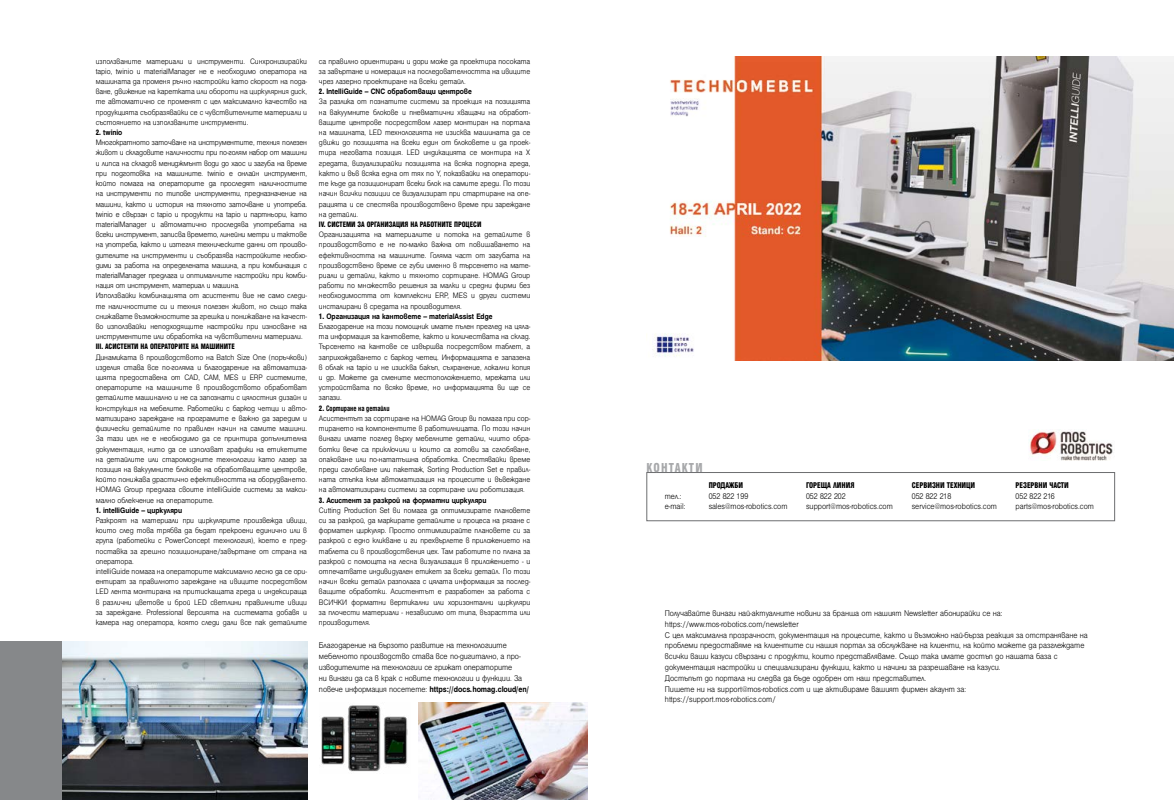
<style>
.page{position:relative;width:1174px;height:800px;background:#fff}
.page>*{position:absolute;margin:0;border:0;box-sizing:border-box;transform-origin:0 0}
.t1{font:900 condensed 14px "Helen Bg";letter-spacing:.1em;color:#a7a8aa;scale:.9 1}
.t2{font:300 9px/10.8px "Helen Bg";letter-spacing:-.005em;color:#000;scale:.9 1}
.t3{font:900 condensed 9px "Helen Bg";color:#000;scale:.9 1}
.t4{font:300 8.5px/10.2px "Helen Bg";letter-spacing:-.01em;color:#000;scale:.9 1}
.t5{font:900 condensed 8.5px "Helen Bg";color:#000;scale:.9 1}
.s1{font-weight:900;font-stretch:condensed}
.s2{font-weight:700}
.s3{font-weight:700;font-stretch:condensed}
</style>
<div class="page">
<div style="left:0;top:641px;width:66px;height:158px;background:#86888a"></div>
<img style="left:63px;top:641px;width:244px;height:158px">
<img style="left:418px;top:702px;width:169px;height:97px">
<div style="left:646px;top:472px;width:468px;height:49px;border:1px solid #6d6e70"></div>
<img style="left:1029px;top:430px;width:84px;height:31px">
<img style="left:652px;top:57px;width:522px;height:303px">
<img style="left:321px;top:705px;width:87px;height:67px">
<p class="t4" style="left:96px;top:56px;width:236px;text-align:justify">използваните материали и инструменти. Синхронизирайки tapio, twinio и materialManager не е необходимо оператора на машината да променя ръчно настройки като скорост на пода&shy;ване, движение на каретката или обороти на циркулярния диск, те автоматично се променят с цел максимално качество на продукцията съобразявайки се с чувствителните материали и състоянието на използваните инструменти.</p>
<p class="t4" style="left:96px;top:127px;width:236px"><span class="s1">2.</span> <span class="s2">twinio<br></span>Многократното заточване на инструментите, техния полезен живот и складовите наличности при по-голям набор от машини и липса на складов мениджмънт води до хаос и загуба на време при подготовка на машините. twinio е онлайн инструмент, който помага на операторите да проследят наличностите на инструменти по типове инструменти, предназначение на машини, както и история на тяхното заточване и употреба. twinio е свързан с tapio и продукти на tapio и партньори, като materialManager и автоматично проследява употребата на всеки инструмент, записва времето, линейни метри и тактове на употреба, както и изтегля техническите данни от произво&shy;дителите на инструменти и съобразява настройките необхо&shy;дими за работа на определената машина, а при комбинация с materialManager предлага и оптималните настройки при комби&shy;нация от инструмент, материал и машина.<br>Използвайки комбинацията от асистенти вие не само следи&shy;те наличностите си и техния полезен живот, но също така снижавате възможностите за грешка и понижаване на качест&shy;во използвайки неподходящите настройки при износване на инструментите или обработка на чувствителни материали.</p>
<p class="t5" style="left:96px;top:342px;width:156px">III. АСИСТЕНТИ НА ОПЕРАТОРИТЕ НА МАШИНИТЕ</p>
<p class="t4" style="left:96px;top:351px;width:236px;text-align:justify">Динамиката в производството на Batch Size One (поръчкови) изделия става все по-голяма и благодарение на автоматиза&shy;цията предоставена от CAD, CAM, MES и ERP системите, операторите на машините в производството обработват детайлите машинално и не са запознати с цялостния дизайн и конструкция на мебелите. Работейки с баркод четци и авто&shy;матизирано зареждане на програмите е важно да заредим и физически детайлите по правилен начин на самите машини.<br>За тази цел не е необходимо да се принтира допълнителна документация, нито да се използват графики на етикетите на детайлите или старомодните технологии като лазер за позиция на вакуумните блокове на обработващите центрове, който понижава драстично ефективността на оборудването.<br>HOMAG Group предлага своите intelliGuide системи за макси&shy;мално облекчение на операторите.</p>
<p class="t4" style="left:96px;top:504px;width:236px"><span class="s1">1.</span> <span class="s2">intelliGuide – циркуляри<br></span>Разкроят на материали при циркулярите произвежда ивици, които след това трябва да бъдат прекроени единично или в група (работейки с PowerConcept технология), което е пред&shy;поставка за грешно позициониране/завъртане от страна на оператора.<br>intelliGuide помага на операторите максимално лесно да се ори&shy;ентират за правилното зареждане на ивиците посредством LED лента монтирана на притискащата греда и индексираща в различни цветове и брой LED светлини правилните ивици за зареждане. Professional версията на системата добавя и камера над оператора, която следи дали все пак детайлите</p>
<p class="t4" style="left:319px;top:56px;width:236px;text-align:justify">са правилно ориентирани и дори може да проектира посоката за завъртане и номерация на последователността на ивиците чрез лазерно проектиране на всеки детайл.</p>
<p class="t4" style="left:319px;top:86px;width:236px"><span class="s1">2.</span> <span class="s2">IntelliGuide – CNC обработващи центрове<br></span>За разлика от познатите системи за проекция на позицията на вакуумните блокове и пневматични хващачи на обработ&shy;ващите центрове посредством лазер монтиран на портала на машината, LED технологията не изисква машината да се движи до позицията на всеки един от блоковете и да проек&shy;тира неговата позиция. LED индикацията се монтира на X гредата, визуализирайки позицията на всяка подпорна греда, както и във всяка една от тях по Y, показвайки на оператори&shy;те къде да позиционират всеки блок на самите греди. По този начин всички позиции се визуализират при стартиране на опе&shy;рацията и се спестява производствено време при зареждане на детайли.</p>
<p class="t5" style="left:319px;top:219px;width:182px">IV. СИСТЕМИ ЗА ОРГАНИЗАЦИЯ НА РАБОТНИТЕ ПРОЦЕСИ</p>
<p class="t4" style="left:319px;top:229px;width:236px;text-align:justify">Организацията на материалите и потока на детайлите в производството е не по-малко важна от повишаването на ефективността на машините. Голяма част от загубата на производствено време се губи именно в търсенето на мате&shy;риали и детайли, както и тяхното сортиране. HOMAG Group работи по множество решения за малки и средни фирми без необходимостта от комплексни ERP, MES и други системи инсталирани в средата на производителя.</p>
<p class="t4" style="left:319px;top:311px;width:236px"><span class="s1">1.</span> <span class="s2">Организация на кантовете – materialAssist Edge </span>Благодарение на този помощник имате пълен преглед на цяла&shy;та информация за кантовете, както и количествата на склад.<br>Търсенето на кантове се извършва посредством таблет, а заприхождаването с баркод четец. Информацията е запазена в облак на tapio и не изисква бакъп, съхранение, локални копия и др. Можете да смените местоположението, мрежата или устройствата по всяко време, но информацията ви ще се запази.</p>
<p class="t4" style="left:319px;top:402px;width:236px"><span class="s1">2.</span> <span class="s3">Сортиране на детайли<br></span>Асистентът за сортиране на HOMAG Group ви помага при сор&shy;тирането на компонентите в работилницата. По този начин винаги имате поглед върху мебелните детайли, чиито обра&shy;ботки вече са приключили и които са готови за сглобяване, опаковане или по-нататъшна обработка. Спестявайки време преди сглобяване или пакетаж, Sorting Production Set е правил&shy;ната стъпка към автоматизация на процесите и въвеждане на автоматизирани системи за сортиране или роботизация.</p>
<p class="t4" style="left:319px;top:494px;width:236px"><span class="s1">3.</span> <span class="s2">Асистент за разкрой на форматни циркуляри<br></span>Cutting Production Set ви помага да оптимизирате плановете си за разкрой, да маркирате детайлите и процеса на рязане с форматен циркуляр. Просто оптимизирайте плановете си за разкрой с едно кликване и ги прехвърлете в приложението на таблета си в производствения цех. Там работите по плана за разкрой с помощта на лесна визуализация в приложението - и отпечатвате индивидуален етикет за всеки детайл. По този начин всеки детайл разполага с цялата информация за послед&shy;ващите обработки. Асистентът е разработен за работа с ВСИЧКИ форматни вертикални или хоризонтални циркуляри за плочести материали - независимо от типа, възрастта или производителя.</p>
<p class="t2" style="left:319px;top:639px;width:235px">Благодарение на бързото развитие на технологиите мебелното производство става все по-дигитално, а про&shy;изводителите на технологии се грижат операторите<br>ни винаги да са в крак с новите технологии и функции. За повече информация посетете: <span class="s2">https://docs.homag.cloud/en/</span></p>
<h1 class="t1" style="left:646px;top:459px;width:64px">КОНТАКТИ</h1>
<p class="t2" style="left:664px;top:490px;width:25px">тел.: e-mail:</p>
<p class="t3" style="left:708px;top:479px;width:40px">ПРОДАЖБИ</p>
<p class="t2" style="left:708px;top:490px;width:89px">052 822 199 sales@mos-robotics.com</p>
<p class="t3" style="left:806px;top:479px;width:55px">ГОРЕЩА ЛИНИЯ</p>
<p class="t2" style="left:806px;top:490px;width:98px">052 822 202 support@mos-robotics.com</p>
<p class="t3" style="left:911px;top:479px;width:72px">СЕРВИЗНИ ТЕХНИЦИ</p>
<p class="t2" style="left:911px;top:490px;width:96px">052 822 218 service@mos-robotics.com</p>
<p class="t3" style="left:1015px;top:479px;width:61px">РЕЗЕРВНИ ЧАСТИ</p>
<p class="t2" style="left:1015px;top:490px;width:89px">052 822 216 parts@mos-robotics.com</p>
<p class="t2" style="left:665px;top:607px;width:471px">Получавайте винаги най-актуалните новини за бранша от нашият Newsletter абонирайки се на: https://www.mos-robotics.com/newsletter<br>С цел максимална прозрачност, документация на процесите, както и възможно най-бърза реакция за отстраняване на проблеми предоставяме на клиентите си нашия портал за обслужване на клиенти, на който можете да разглеждате всички ваши казуси свързани с продукти, които представляваме. Също така имате достъп до нашата база с документация настройки и специализирани функции, както и начини за разрешаване на казуси.<br>Достъпът до портала ни следва да бъде одобрен от наш представител.<br>Пишете ни на support@mos-robotics.com и ще активираме вашият фирмен акаунт за:<br>https://support.mos-robotics.com/</p>
</div>
